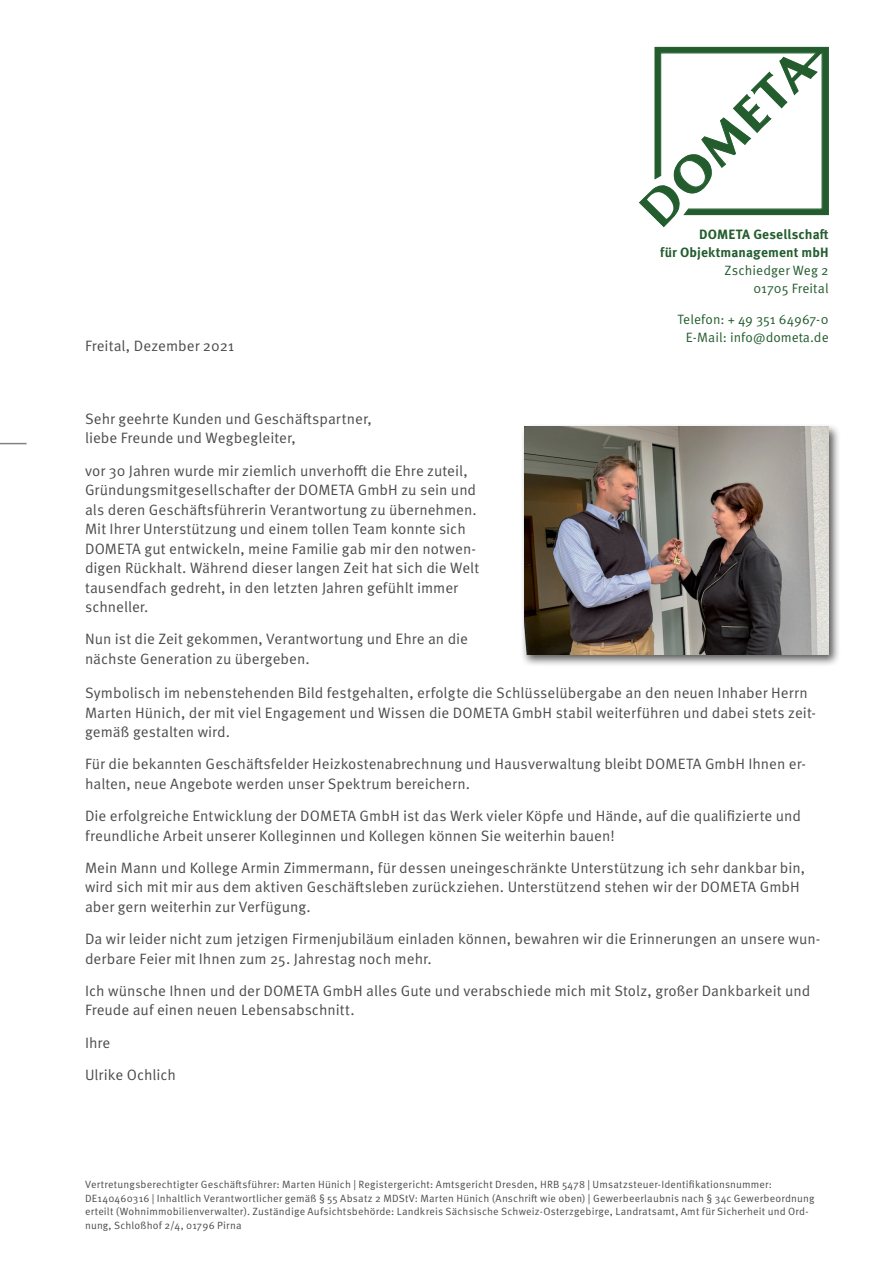
<style>
.page{position:relative;width:893px;height:1263px;background:#fff}
.page>*{position:absolute;margin:0;border:0;box-sizing:border-box;transform-origin:0 0}
.t1{font:15px/19.5px "Meta Pro Norm";color:#4b4c4d}
.t2{font:13.5px/18px "Meta Pro Norm";letter-spacing:.005em;color:#235d2e;text-align:right}
.t3{font:700 13.5px/18px "Meta Pro";letter-spacing:.01em;color:#235d2e;text-align:right}
.t4{font:10.5px/13.5px "Meta Pro Norm";letter-spacing:.02em;color:#4b4c4d}
</style>
<div class="page">
<svg style="left:0;top:443px;width:27px;height:1px"></svg>
<div style="left:521px;top:423px;width:320px;height:244px;background:#231f20;opacity:.75"></div>
<img style="left:525px;top:427px;width:304px;height:228px">
<svg style="left:639px;top:47px;width:190px;height:180px"></svg>
<p class="t1" style="left:85px;top:335px;width:151px">Freital, Dezember 2021</p>
<p class="t1" style="left:85px;top:408px;width:288px">Sehr geehrte Kunden und Geschäftspartner, liebe Freunde und Wegbegleiter,</p>
<p class="t1" style="left:85px;top:460px;width:396px">vor 30 Jahren wurde mir ziemlich unverhofft die Ehre zuteil, Gründungsmitgesellschafter der DOMETA GmbH zu sein und als deren Geschäftsführerin Verantwortung zu übernehmen.<br>Mit Ihrer Unterstützung und einem tollen Team konnte sich DOMETA gut entwickeln, meine Familie gab mir den notwen&shy;digen Rückhalt. Während dieser langen Zeit hat sich die Welt tausendfach gedreht, in den letzten Jahren gefühlt immer schneller.</p>
<p class="t1" style="left:85px;top:628px;width:385px">Nun ist die Zeit gekommen, Verantwortung und Ehre an die nächste Generation zu übergeben.</p>
<p class="t3" style="left:660px;top:224px;width:170px">DOMETA Gesellschaft<br>für Objektmanagement mbH</p>
<p class="t2" style="left:724px;top:260px;width:106px">Zschiedger Weg 2<br>01705 Freital</p>
<p class="t2" style="left:677px;top:309px;width:153px">Telefon: + 49 351 64967-0<br>E-Mail: info@dometa.de</p>
<p class="t1" style="left:85px;top:682px;width:733px">Symbolisch im nebenstehenden Bild festgehalten, erfolgte die Schlüsselübergabe an den neuen Inhaber Herrn<br>Marten Hünich, der mit viel Engagement und Wissen die DOMETA GmbH stabil weiterführen und dabei stets zeit&shy;gemäß gestalten wird.</p>
<p class="t1" style="left:85px;top:753px;width:722px">Für die bekannten Geschäftsfelder Heizkostenabrechnung und Hausverwaltung bleibt DOMETA GmbH Ihnen er&shy;halten, neue Angebote werden unser Spektrum bereichern.</p>
<p class="t1" style="left:85px;top:805px;width:717px">Die erfolgreiche Entwicklung der DOMETA GmbH ist das Werk vieler Köpfe und Hände, auf die qualifizierte und freundliche Arbeit unserer Kolleginnen und Kollegen können Sie weiterhin bauen!</p>
<p class="t1" style="left:85px;top:857px;width:722px">Mein Mann und Kollege Armin Zimmermann, für dessen uneingeschränkte Unterstützung ich sehr dankbar bin, wird sich mit mir aus dem aktiven Geschäftsleben zurückziehen. Unterstützend stehen wir der DOMETA GmbH aber gern weiterhin zur Verfügung.</p>
<p class="t1" style="left:85px;top:928px;width:737px">Da wir leider nicht zum jetzigen Firmenjubiläum einladen können, bewahren wir die Erinnerungen an unsere wun&shy;derbare Feier mit Ihnen zum 25. Jahrestag noch mehr.</p>
<p class="t1" style="left:85px;top:980px;width:727px">Ich wünsche Ihnen und der DOMETA GmbH alles Gute und verabschiede mich mit Stolz, großer Dankbarkeit und<br>Freude auf einen neuen Lebensabschnitt.</p>
<p class="t1" style="left:85px;top:1025px;width:93px;line-height:32.2px">Ihre<br>Ulrike Ochlich</p>
<p class="t4" style="left:85px;top:1177px;width:731px">Vertretungsberechtigter Geschäftsführer: Marten Hünich | Registergericht: Amtsgericht Dresden, HRB 5478 | Umsatzsteuer-Identifikationsnummer:<br>DE140460316 | Inhaltlich Verantwortlicher gemäß § 55 Absatz 2 MDStV: Marten Hünich (Anschrift wie oben) | Gewerbeerlaubnis nach § 34c Gewerbeordnung erteilt (Wohnimmobilienverwalter). Zuständige Aufsichtsbehörde: Landkreis Sächsische Schweiz-Osterzgebirge, Landratsamt, Amt für Sicherheit und Ord&shy;nung, Schloßhof 2/4, 01796 Pirna</p>
</div>
